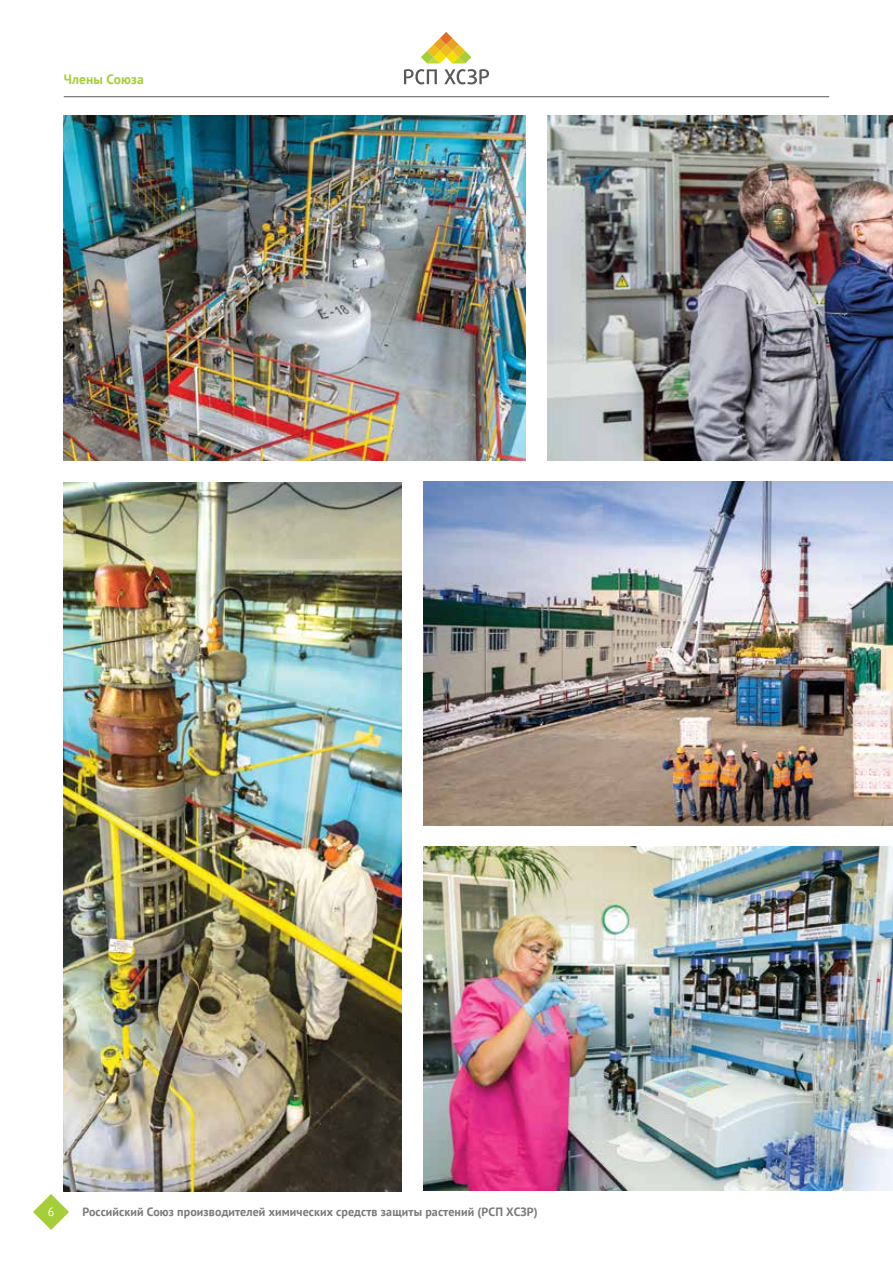
<style>
.page{position:relative;width:893px;height:1263px;background:#fff}
.page>*{position:absolute;margin:0;border:0;box-sizing:border-box;transform-origin:0 0}
.t1{font:700 13.5px "PT Sans";letter-spacing:.01em;color:#a6ce39}
.t2{font:700 12px "PT Sans";letter-spacing:.01em;color:#797a7d}
.t3{font:12px "PT Sans";color:#fff}
</style>
<div class="page">
<svg style="left:33px;top:1194px;width:36px;height:36px"></svg>
<svg style="left:421px;top:32px;width:50px;height:31px"></svg>
<svg style="left:404px;top:69px;width:33px;height:15px"></svg>
<svg style="left:444px;top:69px;width:45px;height:15px"></svg>
<hr style="left:64px;top:96px;width:765px;height:1px;background:#58595b">
<img style="left:64px;top:116px;width:462px;height:345px">
<img style="left:423px;top:846px;width:470px;height:344px">
<img style="left:547px;top:116px;width:346px;height:345px">
<img style="left:423px;top:481px;width:470px;height:345px">
<img style="left:64px;top:482px;width:337px;height:709px">
<p class="t1" style="left:64px;top:71px;width:82px">Члены Союза</p>
<p class="t3" style="left:48px;top:1204px;width:8px">6</p>
<p class="t2" style="left:82px;top:1203px;width:457px">Российский Союз производителей химических средств защиты растений (РСП ХСЗР)</p>
</div>
